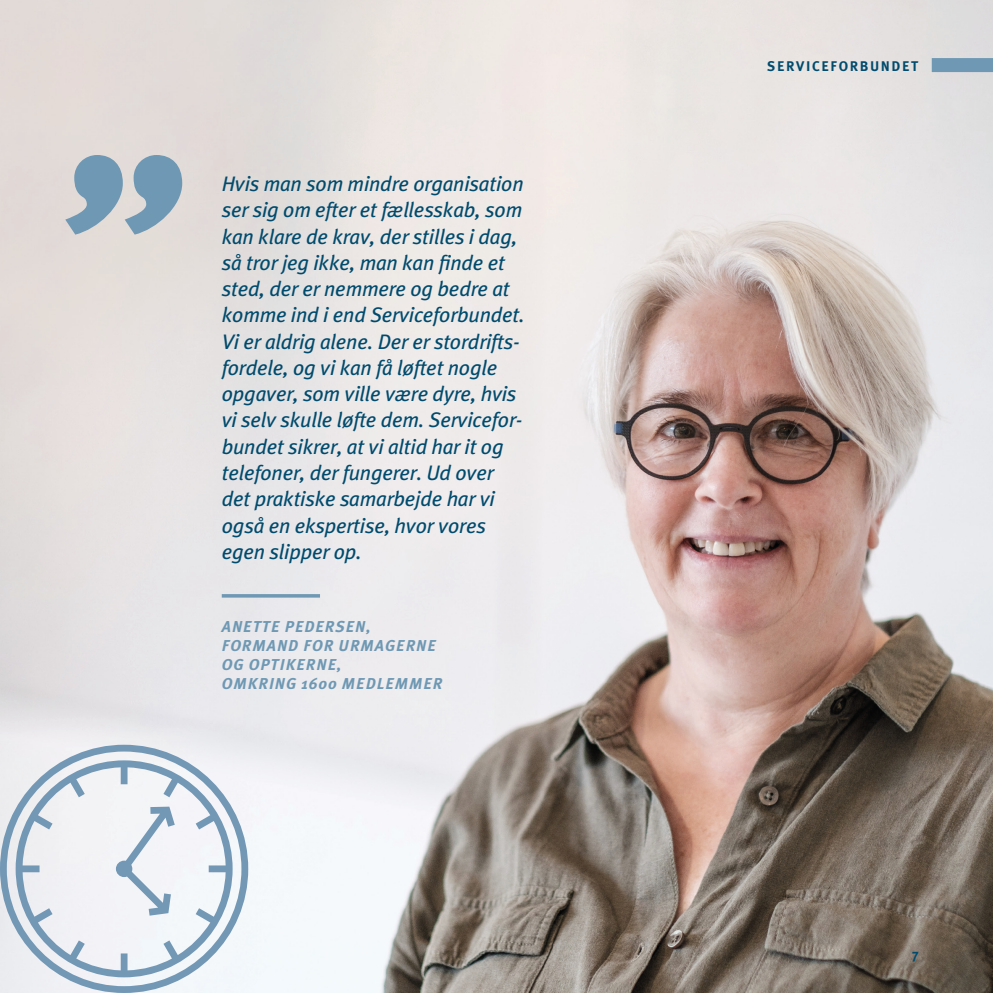
<style>
.page{position:relative;width:993px;height:993px;background:#fff}
.page>*{position:absolute;margin:0;border:0;box-sizing:border-box;transform-origin:0 0}
.t1{font:italic 700 262.5px "Meta Plus";color:#6e98b3}
.t2{font:italic 21px/26.2px "Meta Plus";letter-spacing:-.01em;color:#004b6d}
.t3{font:italic 700 15.75px/18.9px "Meta Plus";letter-spacing:.065em;color:#6e98b3}
.t4{font:700 14px "Meta Plus";letter-spacing:.115em;color:#004b6d}
</style>
<div class="page">
<img style="left:0;top:0;width:992px;height:992px">
<div style="left:931px;top:58px;width:61px;height:14px;background:#6e98b3"></div>
<hr style="left:222px;top:594px;width:98px;height:3px;background:#6e98b3">
<svg style="left:0;top:744px;width:248px;height:248px;fill:#eeeef1"></svg>
<svg style="left:16px;top:760px;width:216px;height:217px;fill:#f2f2f5"></svg>
<svg style="left:116px;top:806px;width:59px;height:109px"></svg>
<h1 class="t1" style="left:42px;top:98px;width:130px">”</h1>
<p class="t2" style="left:222px;top:170px;width:304px">Hvis man som mindre organisation ser sig om efter et fællesskab, som kan klare de krav, der stilles i dag, så tror jeg ikke, man kan finde et sted, der er nemmere og bedre at komme ind i end Serviceforbundet.<br>Vi er aldrig alene. Der er stordrifts&shy;fordele, og vi kan få løftet nogle opgaver, som ville være dyre, hvis vi selv skulle løfte dem. Servicefor&shy;bundet sikrer, at vi altid har it og telefoner, der fungerer. Ud over det praktiske samarbejde har vi også en ekspertise, hvor vores egen slipper op.</p>
<p class="t3" style="left:222px;top:617px;width:222px">ANETTE PEDERSEN,<br>FORMAND FOR URMAGERNE<br>OG OPTIKERNE,<br>OMKRING 1600 MEDLEMMER</p>
<p class="t4" style="left:767px;top:58px;width:152px">SERVICEFORBUNDET</p>
<p class="t4" style="left:911px;top:945px;width:8px">7</p>
</div>
